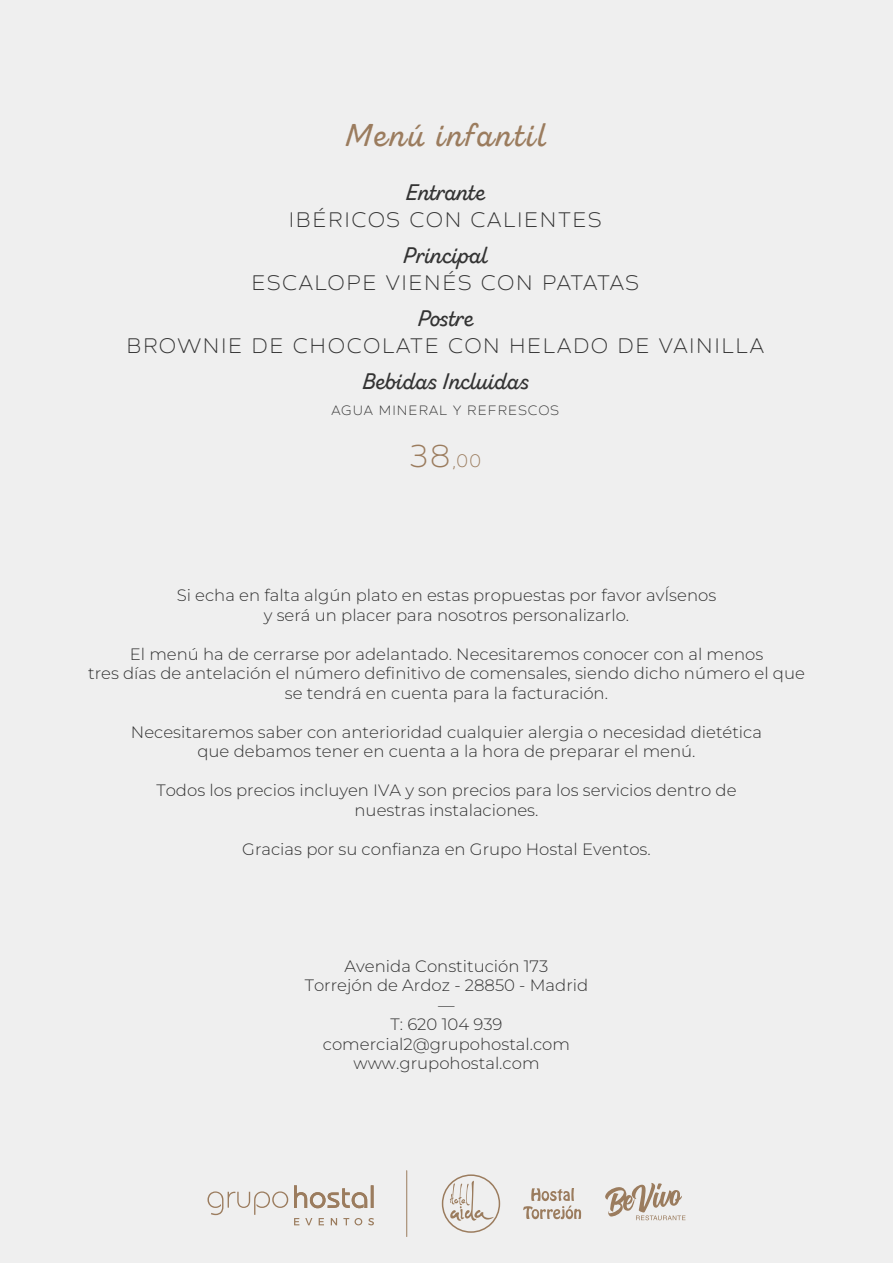
<style>
.page{position:relative;width:893px;height:1263px;background:#efefef}
.page>*{position:absolute;margin:0;border:0;box-sizing:border-box;transform-origin:0 0}
.t1{font:31.5px "Zing Script Rust SB Demo Base";letter-spacing:.08em;color:#9b7c5e}
.t2{font:22.5px "Zing Script Rust SB Demo Base";color:#333}
.t3{font:21px "Zing Sans Rust L Demo Base";letter-spacing:.075em;color:#333}
.t4{font:18px "Zing Sans Rust L Demo Base";color:#9b7c5e}
.t5{font:100 16.5px/19.5px "Montserrat";color:#333;text-align:center}
.t6{font:13.5px "Zing Sans Rust L Demo Base";letter-spacing:.075em;color:#333}
.s1{font-size:31.5px}
</style>
<div class="page">
<svg style="left:294px;top:1218px;width:5px;height:7px"></svg>
<svg style="left:305px;top:1218px;width:7px;height:7px"></svg>
<svg style="left:319px;top:1218px;width:5px;height:7px"></svg>
<svg style="left:331px;top:1218px;width:6px;height:7px"></svg>
<svg style="left:343px;top:1218px;width:6px;height:7px"></svg>
<svg style="left:355px;top:1218px;width:7px;height:7px"></svg>
<svg style="left:368px;top:1218px;width:6px;height:7px"></svg>
<svg style="left:207px;top:1191px;width:81px;height:24px"></svg>
<svg style="left:294px;top:1185px;width:80px;height:23px"></svg>
<svg style="left:442px;top:1174px;width:58px;height:59px"></svg>
<svg style="left:523px;top:1188px;width:58px;height:31px"></svg>
<svg style="left:605px;top:1183px;width:80px;height:37px"></svg>
<hr style="left:406px;top:1171px;width:1px;height:65px;background:#9b7c5e">
<h1 class="t1" style="left:345px;top:116px;width:202px">Menú infantil</h1>
<h2 class="t2" style="left:406px;top:179px;width:81px">Entrante</h2>
<p class="t3" style="left:289px;top:207px;width:315px">IBÉRICOS CON CALIENTES</p>
<h2 class="t2" style="left:403px;top:242px;width:86px">Principal</h2>
<p class="t3" style="left:251px;top:270px;width:389px">ESCALOPE VIENÉS CON PATATAS</p>
<h2 class="t2" style="left:417px;top:305px;width:57px">Postre</h2>
<p class="t3" style="left:127px;top:333px;width:639px">BROWNIE DE CHOCOLATE CON HELADO DE VAINILLA</p>
<h2 class="t2" style="left:362px;top:368px;width:166px">Bebidas Incluidas</h2>
<p class="t6" style="left:331px;top:402px;width:229px">AGUA MINERAL Y REFRESCOS</p>
<p class="t4" style="left:409px;top:450px;width:73px"><span class="s1">38</span>,00</p>
<p class="t5" style="left:177px;top:585px;width:541px">Si echa en falta algún plato en estas propuestas por favor avÍsenos y será un placer para nosotros personalizarlo.</p>
<p class="t5" style="left:88px;top:644px;width:718px">El menú ha de cerrarse por adelantado. Necesitaremos conocer con al menos<br>tres días de antelación el número definitivo de comensales, siendo dicho número el que se tendrá en cuenta para la facturación.</p>
<p class="t5" style="left:131px;top:722px;width:633px">Necesitaremos saber con anterioridad cualquier alergia o necesidad dietética que debamos tener en cuenta a la hora de preparar el menú.</p>
<p class="t5" style="left:156px;top:780px;width:582px">Todos los precios incluyen IVA y son precios para los servicios dentro de nuestras instalaciones.</p>
<p class="t5" style="left:242px;top:839px;width:410px">Gracias por su confianza en Grupo Hostal Eventos.</p>
<p class="t5" style="left:305px;top:956px;width:285px">Avenida Constitución 173<br>Torrejón de Ardoz - 28850 - Madrid —<br>T: 620 104 939 comercial2@grupohostal.com www.grupohostal.com</p>
</div>
